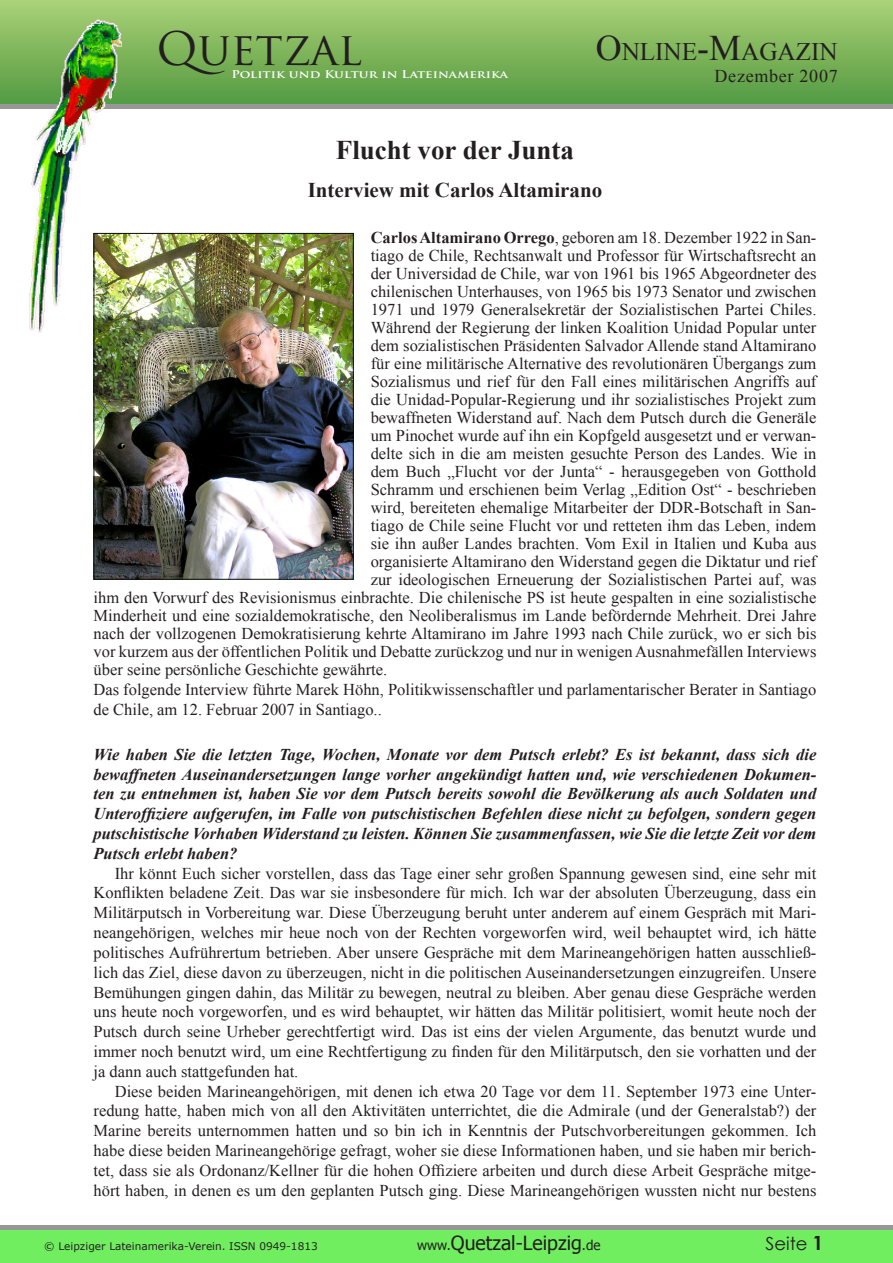
<style>
.page{position:relative;width:893px;height:1263px;background:#fff}
.page>*{position:absolute;margin:0;border:0;box-sizing:border-box;transform-origin:0 0}
.t1{font:45px "Trajan Pro";color:#231f20}
.Titel{font:700 27px "Times New Roman";color:#231f20}
.t2{font:25.2px "Times New Roman";color:#231f20}
.Untertitel{font:700 21px "Times New Roman";color:#231f20}
.t3{font:19.5px "Tahoma";color:#231f20}
.t4{font:18px "Times New Roman";letter-spacing:.04em;color:#231f20}
.t5{font:18px "Century Gothic";color:#231f20}
.t6{font:16.5px/19.8px "Times New Roman";color:#231f20;text-align:justify}
.t7{font:italic 700 16.5px/19.8px "Times New Roman";color:#231f20;text-align:justify}
.t8{font:10.5px "Verdana";color:#231f20}
.t9{font:700 10.5px "Trajan Pro";color:#fff;scale:1.24 1}
.s1{font-size:36px}
.s2{font-weight:700}
.s3{font-size:13.5px}
</style>
<div class="page">
<div style="left:0;top:1px;width:893px;height:103px;background:linear-gradient(to bottom,#aad177,#539a41)"></div>
<img style="left:96px;top:235px;width:256px;height:343px">
<div style="left:94px;top:233px;width:260px;height:347px;border:1px solid #070e05"></div>
<div style="left:0;top:104px;width:893px;height:5px;background:#979797"></div>
<hr style="left:0;top:1225px;width:893px;height:4px;background:#979797">
<div style="left:0;top:1230px;width:893px;height:33px;background:#71ee60"></div>
<img style="left:28px;top:15px;width:94px;height:318px">
<p class="t1" style="left:156px;top:20px;width:207px">QUETZAL</p>
<p class="t9" style="left:231px;top:68px;width:225px">Politik und Kultur in Lateinamerika</p>
<p class="t2" style="left:596px;top:35px;width:244px"><span class="s1">O</span>nline<span class="s1">-M</span>agazin</p>
<p class="t4" style="left:715px;top:64px;width:125px">Dezember 2007</p>
<p class="Titel" style="left:336px;top:131px;width:240px">Flucht vor der Junta</p>
<p class="Untertitel" style="left:308px;top:175px;width:296px">Interview mit Carlos Altamirano</p>
<p class="t6" style="left:371px;top:227px;width:447px"><span class="s2">Carlos Altamirano Orrego</span>, geboren am 18. Dezember 1922 in San-</p>
<p class="t6" style="left:371px;top:245px;width:447px">tiago de Chile, Rechtsanwalt und Professor für Wirtschaftsrecht an</p>
<p class="t6" style="left:371px;top:263px;width:447px">der Universidad de Chile, war von 1961 bis 1965 Abgeordneter des</p>
<p class="t6" style="left:371px;top:281px;width:447px">chilenischen Unterhauses, von 1965 bis 1973 Senator und zwischen</p>
<p class="t6" style="left:371px;top:299px;width:447px">1971 und 1979 Generalsekretär der Sozialistischen Partei Chiles.</p>
<p class="t6" style="left:371px;top:317px;width:447px">Während der Regierung der linken Koalition Unidad Popular unter</p>
<p class="t6" style="left:371px;top:335px;width:447px">dem sozialistischen Präsidenten Salvador Allende stand Altamirano</p>
<p class="t6" style="left:371px;top:353px;width:447px">für eine militärische Alternative des revolutionären Übergangs zum</p>
<p class="t6" style="left:371px;top:371px;width:447px">Sozialismus und rief für den Fall eines militärischen Angriffs auf</p>
<p class="t6" style="left:371px;top:389px;width:447px">die Unidad-Popular-Regierung und ihr sozialistisches Projekt zum</p>
<p class="t6" style="left:371px;top:407px;width:447px">bewaffneten Widerstand auf. Nach dem Putsch durch die Generäle</p>
<p class="t6" style="left:371px;top:425px;width:447px">um Pinochet wurde auf ihn ein Kopfgeld ausgesetzt und er verwan-</p>
<p class="t6" style="left:371px;top:443px;width:447px">delte sich in die am meisten gesuchte Person des Landes. Wie in</p>
<p class="t6" style="left:371px;top:461px;width:447px">dem Buch „Flucht vor der Junta“ - herausgegeben von Gotthold</p>
<p class="t6" style="left:371px;top:479px;width:447px">Schramm und erschienen beim Verlag „Edition Ost“ - beschrieben</p>
<p class="t6" style="left:371px;top:497px;width:447px">wird, bereiteten ehemalige Mitarbeiter der DDR-Botschaft in San-</p>
<p class="t6" style="left:371px;top:515px;width:447px">tiago de Chile seine Flucht vor und retteten ihm das Leben, indem</p>
<p class="t6" style="left:371px;top:533px;width:447px">sie ihn außer Landes brachten. Vom Exil in Italien und Kuba aus</p>
<p class="t6" style="left:371px;top:551px;width:447px">organisierte Altamirano den Widerstand gegen die Diktatur und rief</p>
<p class="t6" style="left:371px;top:569px;width:447px">zur ideologischen Erneuerung der Sozialistischen Partei auf, was</p>
<p class="t6" style="left:94px;top:587px;width:724px">ihm den Vorwurf des Revisionismus einbrachte. Die chilenische PS ist heute gespalten in eine sozialistische</p>
<p class="t6" style="left:94px;top:605px;width:724px">Minderheit und eine sozialdemokratische, den Neoliberalismus im Lande befördernde Mehrheit. Drei Jahre</p>
<p class="t6" style="left:94px;top:623px;width:724px">nach der vollzogenen Demokratisierung kehrte Altamirano im Jahre 1993 nach Chile zurück, wo er sich bis</p>
<p class="t6" style="left:94px;top:641px;width:724px">vor kurzem aus der öffentlichen Politik und Debatte zurückzog und nur in wenigen Ausnahmefällen Interviews</p>
<p class="t6" style="left:94px;top:659px;width:295px">über seine persönliche Geschichte gewährte.</p>
<p class="t6" style="left:94px;top:679px;width:724px">Das folgende Interview führte Marek Höhn, Politikwissenschaftler und parlamentarischer Berater in Santiago de Chile, am 12. Februar 2007 in Santiago..</p>
<p class="t7" style="left:94px;top:744px;width:724px">Wie haben Sie die letzten Tage, Wochen, Monate vor dem Putsch erlebt? Es ist bekannt, dass sich die bewaffneten Auseinandersetzungen lange vorher angekündigt hatten und, wie verschiedenen Dokumen&shy;ten zu entnehmen ist, haben Sie vor dem Putsch bereits sowohl die Bevölkerung als auch Soldaten und Unteroffiziere aufgerufen, im Falle von putschistischen Befehlen diese nicht zu befolgen, sondern gegen putschistische Vorhaben Widerstand zu leisten. Können Sie zusammenfassen, wie Sie die letzte Zeit vor dem Putsch erlebt haben?</p>
<p class="t6" style="left:94px;top:863px;width:724px;text-indent:21px">Ihr könnt Euch sicher vorstellen, dass das Tage einer sehr großen Spannung gewesen sind, eine sehr mit Konflikten beladene Zeit. Das war sie insbesondere für mich. Ich war der absoluten Überzeugung, dass ein Militärputsch in Vorbereitung war. Diese Überzeugung beruht unter anderem auf einem Gespräch mit Mari&shy;neangehörigen, welches mir heue noch von der Rechten vorgeworfen wird, weil behauptet wird, ich hätte politisches Aufrührertum betrieben. Aber unsere Gespräche mit dem Marineangehörigen hatten ausschließ&shy;lich das Ziel, diese davon zu überzeugen, nicht in die politischen Auseinandersetzungen einzugreifen. Unsere Bemühungen gingen dahin, das Militär zu bewegen, neutral zu bleiben. Aber genau diese Gespräche werden uns heute noch vorgeworfen, und es wird behauptet, wir hätten das Militär politisiert, womit heute noch der Putsch durch seine Urheber gerechtfertigt wird. Das ist eins der vielen Argumente, das benutzt wurde und immer noch benutzt wird, um eine Rechtfertigung zu finden für den Militärputsch, den sie vorhatten und der ja dann auch stattgefunden hat.</p>
<p class="t6" style="left:94px;top:1081px;width:724px;text-indent:21px">Diese beiden Marineangehörigen, mit denen ich etwa 20 Tage vor dem 11. September 1973 eine Unter&shy;redung hatte, haben mich von all den Aktivitäten unterrichtet, die die Admirale (und der Generalstab?) der Marine bereits unternommen hatten und so bin ich in Kenntnis der Putschvorbereitungen gekommen. Ich habe diese beiden Marineangehörige gefragt, woher sie diese Informationen haben, und sie haben mir berich&shy;tet, dass sie als Ordonanz/Kellner für die hohen Offiziere arbeiten und durch diese Arbeit Gespräche mitge&shy;hört haben, in denen es um den geplanten Putsch ging. Diese Marineangehörigen wussten nicht nur bestens</p>
<p class="t8" style="left:44px;top:1239px;width:275px">© Leipziger Lateinamerika-Verein. ISSN 0949-1813</p>
<p class="t3" style="left:417px;top:1230px;width:185px"><span class="s3">www.</span>Quetzal-Leipzig<span class="s3">.de</span></p>
<p class="t5" style="left:766px;top:1231px;width:44px">Seite</p>
</div>
